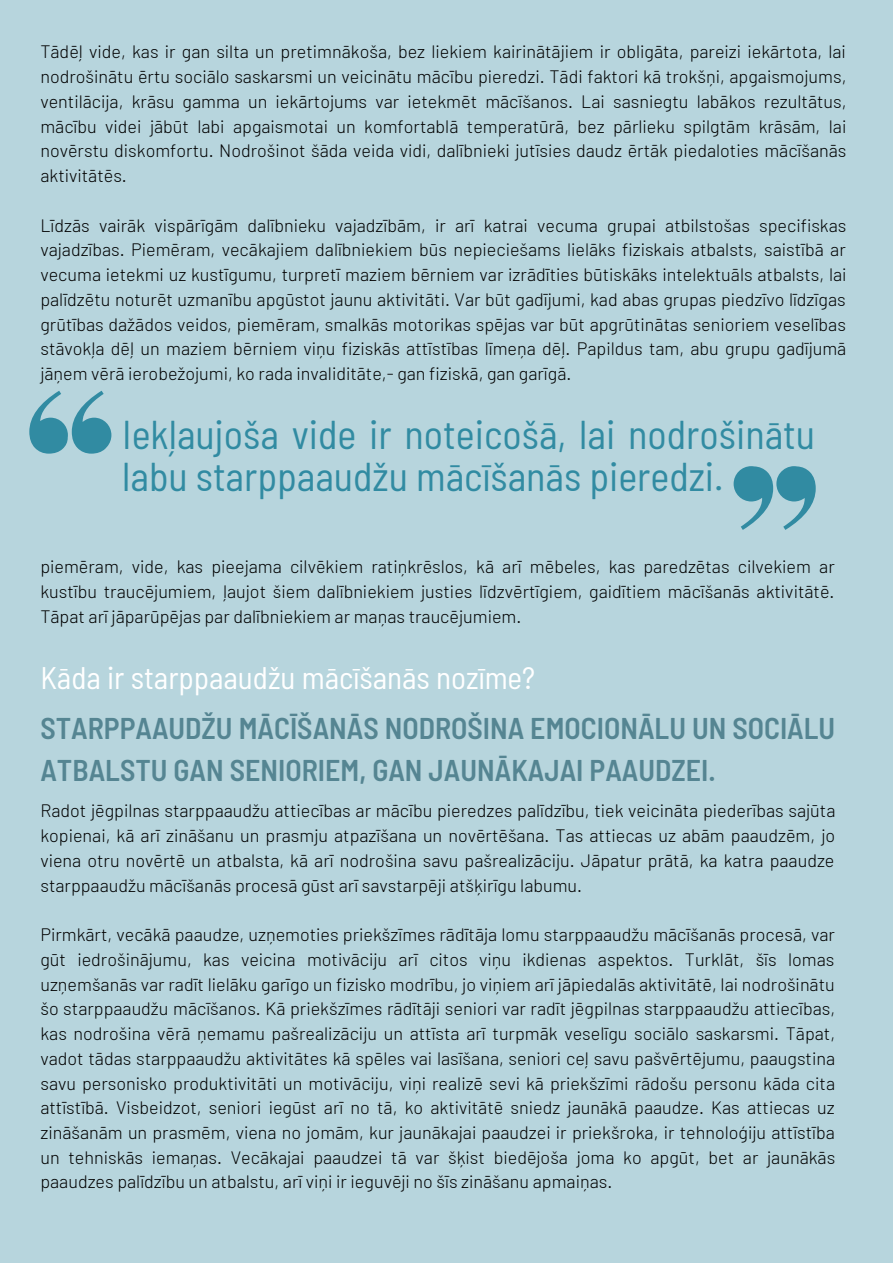
<style>
.page{position:relative;width:893px;height:1264px;background:#fff}
.page>*{position:absolute;margin:0;border:0;box-sizing:border-box;transform-origin:0 0}
.t1{font:semi-condensed 40.2px/41.5px "Barlow";color:#318ba2}
.t2{font:semi-condensed 31.2px "Barlow";color:#fff}
.t3{font:600 semi-condensed 30px/41.5px "Barlow";color:#558592}
.t4{font:300 18px/24.8px "Barlow";color:#000;text-align:justify}
</style>
<div class="page">
<div style="left:0;top:0;width:892px;height:1262px;background:#b7d5dd"></div>
<svg style="left:29px;top:391px;width:82px;height:62px"></svg>
<svg style="left:733px;top:466px;width:82px;height:64px"></svg>
<p class="t4" style="left:40px;top:39px;width:807px">Tādēļ vide, kas ir gan silta un pretimnākoša, bez liekiem kairinātājiem ir obligāta, pareizi iekārtota, lai nodrošinātu ērtu sociālo saskarsmi un veicinātu mācību pieredzi. Tādi faktori kā trokšņi, apgaismojums, ventilācija, krāsu gamma un iekārtojums var ietekmēt mācīšanos. Lai sasniegtu labākos rezultātus, mācību videi jābūt labi apgaismotai un komfortablā temperatūrā, bez pārlieku spilgtām krāsām, lai novērstu diskomfortu. Nodrošinot šāda veida vidi, dalībnieki jutīsies daudz ērtāk piedaloties mācīšanās aktivitātēs.</p>
<p class="t4" style="left:40px;top:212px;width:807px">Līdzās vairāk vispārīgām dalībnieku vajadzībām, ir arī katrai vecuma grupai atbilstošas specifiskas vajadzības. Piemēram, vecākajiem dalībniekiem būs nepieciešams lielāks fiziskais atbalsts, saistībā ar vecuma ietekmi uz kustīgumu, turpretī maziem bērniem var izrādīties būtiskāks intelektuāls atbalsts, lai palīdzētu noturēt uzmanību apgūstot jaunu aktivitāti. Var būt gadījumi, kad abas grupas piedzīvo līdzīgas grūtības dažādos veidos, piemēram, smalkās motorikas spējas var būt apgrūtinātas senioriem veselības stāvokļa dēļ un maziem bērniem viņu fiziskās attīstības līmeņa dēļ. Papildus tam, abu grupu gadījumā jāņem vērā ierobežojumi, ko rada invaliditāte,- gan fiziskā, gan garīgā.</p>
<h1 class="t1" style="left:122px;top:412px;width:694px">Iekļaujoša vide ir noteicošā, lai nodrošinātu labu starppaaudžu mācīšanās pieredzi.</h1>
<p class="t4" style="left:40px;top:554px;width:795px">piemēram, vide, kas pieejama cilvēkiem ratiņkrēslos, kā arī mēbeles, kas paredzētas cilvekiem ar kustību traucējumiem, ļaujot šiem dalībniekiem justies līdzvērtīgiem, gaidītiem mācīšanās aktivitātē.<br>Tāpat arī jāparūpējas par dalībniekiem ar maņas traucējumiem.</p>
<h2 class="t2" style="left:40px;top:658px;width:496px">Kāda ir starppaaudžu mācīšanās nozīme?</h2>
<h3 class="t3" style="left:40px;top:706px;width:796px">STARPPAAUDŽU MĀCĪŠANĀS NODROŠINA EMOCIONĀLU UN SOCIĀLU<br>ATBALSTU GAN SENIORIEM, GAN JAUNĀKAJAI PAAUDZEI.</h3>
<p class="t4" style="left:40px;top:797px;width:796px">Radot jēgpilnas starppaaudžu attiecības ar mācību pieredzes palīdzību, tiek veicināta piederības sajūta kopienai, kā arī zināšanu un prasmju atpazīšana un novērtēšana. Tas attiecas uz abām paaudzēm, jo viena otru novērtē un atbalsta, kā arī nodrošina savu pašrealizāciju. Jāpatur prātā, ka katra paaudze starppaaudžu mācīšanās procesā gūst arī savstarpēji atšķirīgu labumu.</p>
<p class="t4" style="left:40px;top:921px;width:796px">Pirmkārt, vecākā paaudze, uzņemoties priekšzīmes rādītāja lomu starppaaudžu mācīšanās procesā, var gūt iedrošinājumu, kas veicina motivāciju arī citos viņu ikdienas aspektos. Turklāt, šīs lomas uzņemšanās var radīt lielāku garīgo un fizisko modrību, jo viņiem arī jāpiedalās aktivitātē, lai nodrošinātu šo starppaaudžu mācīšanos. Kā priekšzīmes rādītāji seniori var radīt jēgpilnas starppaaudžu attiecības, kas nodrošina vērā ņemamu pašrealizāciju un attīsta arī turpmāk veselīgu sociālo saskarsmi. Tāpat, vadot tādas starppaaudžu aktivitātes kā spēles vai lasīšana, seniori ceļ savu pašvērtējumu, paaugstina savu personisko produktivitāti un motivāciju, viņi realizē sevi kā priekšzīmi rādošu personu kāda cita attīstībā. Visbeidzot, seniori iegūst arī no tā, ko aktivitātē sniedz jaunākā paaudze. Kas attiecas uz zināšanām un prasmēm, viena no jomām, kur jaunākajai paaudzei ir priekšroka, ir tehnoloģiju attīstība un tehniskās iemaņas. Vecākajai paaudzei tā var šķist biedējoša joma ko apgūt, bet ar jaunākās paaudzes palīdzību un atbalstu, arī viņi ir ieguvēji no šīs zināšanu apmaiņas.</p>
</div>
